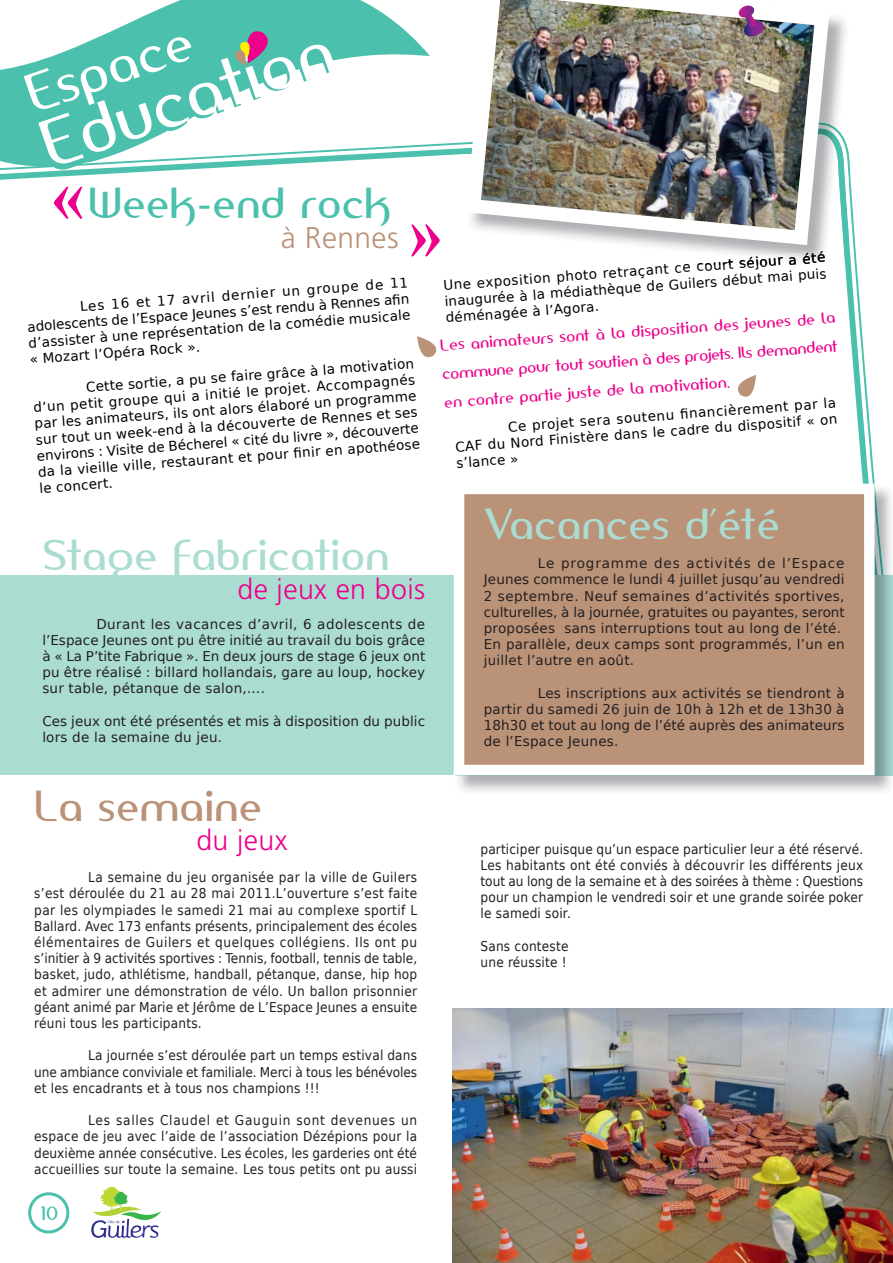
<style>
.page{position:relative;width:893px;height:1263px;background:#fff}
.page>*{position:absolute;margin:0;border:0;box-sizing:border-box;transform-origin:0 0}
.t1{font:75px "Amerika Sans";color:#ec008c}
.t2{font:63.45px "Amerika Sans";color:#fff}
.t3{font:51px "Amerika Sans";color:#fff}
.t4{font:40.5px "Amerika Sans";letter-spacing:.02em;color:#abdcd2}
.t5{font:40.5px "Amerika Sans";letter-spacing:.02em;color:#4bc0ad}
.t6{font:40.5px "Amerika Sans";letter-spacing:.02em;color:#ba9278}
.t7{font:300 30px "Frutiger";letter-spacing:.015em;color:#ba9278}
.t8{font:300 28.5px "Frutiger";letter-spacing:.015em;color:#ec008c}
.t9{font:18px "Amerika Sans";color:#4bc0ad}
.t10{font:15px/28.5px "Amerika Sans";color:#ec008c;text-align:justify}
.t11{font:13.5px/16.2px "Bitstream Vera Sans";letter-spacing:.015em;color:#231f20;text-align:justify;scale:.9 1}
.t12{font:13.5px/16.2px "Bitstream Vera Sans";letter-spacing:.015em;color:#231f20;text-align:justify}
.t13{font:13.5px/16.4px "Bitstream Vera Sans";color:#000;text-align:justify}
</style>
<div class="page">
<svg style="left:0;top:142px;width:875px;height:434px"></svg>
<svg style="left:0;top:0;width:431px;height:166px;fill:#4bc0ad"></svg>
<svg style="left:227px;top:22px;width:53px;height:44px;background:#759d9d"></svg>
<svg style="left:28px;top:1192px;width:41px;height:41px"></svg>
<svg style="left:91px;top:1186px;width:70px;height:52px"></svg>
<svg style="left:417px;top:336px;width:30px;height:28px"></svg>
<svg style="left:729px;top:375px;width:27px;height:31px"></svg>
<div style="left:0;top:576px;width:892px;height:199px;background:#abdcd2"></div>
<img style="left:877px;top:485px;width:6px;height:91px">
<img style="left:874px;top:485px;width:3px;height:91px">
<img style="left:874px;top:576px;width:18px;height:199px">
<svg style="left:454px;top:484px;width:420px;height:291px;background:#c3a08a"></svg>
<img style="left:467px;top:128px;width:381px;height:137px">
<img style="left:639px;top:251px;width:186px;height:14px">
<img style="left:466px;top:0;width:363px;height:245px">
<svg style="left:737px;top:5px;width:27px;height:37px"></svg>
<img style="left:452px;top:1008px;width:440px;height:255px">
<img style="left:107px;top:1219px;width:51px;height:19px">
<h3 class="t3" style="left:17px;top:65px;width:174px;rotate:-19deg">Espace</h3>
<h2 class="t2" style="left:30px;top:109px;width:306px;rotate:-19deg">Education</h2>
<h1 class="t1" style="left:50px;top:146px;width:36px">«</h1>
<h3 class="t5" style="left:88px;top:178px;width:303px">Week-end rock</h3>
<h3 class="t7" style="left:281px;top:226px;width:119px">à Rennes</h3>
<h1 class="t1" style="left:407px;top:185px;width:36px">»</h1>
<p class="t13" style="left:663px;top:261px;width:164px;rotate:-4deg">t e court séjour a été</p>
<p class="t13" style="left:443px;top:277px;width:384px;text-align:left;rotate:-4deg">Une exposition photo retraçan c<br>inaugurée à la médiathèque de Guilers début mai puis déménagée à l’Agora.</p>
<p class="t13" style="left:26px;top:302px;width:384px;text-indent:54px;rotate:-4deg">Les 16 et 17 avril dernier un groupe de 11 adolescents de l’Espace Jeunes s’est rendu à Rennes afi n d’assister à une représentation de la comédie musicale « Mozart l’Opéra Rock ».</p>
<p class="t13" style="left:32px;top:382px;width:384px;text-indent:54px;rotate:-4deg">Cette sortie, a pu se faire grâce à la motivation d’un petit groupe qui a initié le projet. Accompagnés par les animateurs, ils ont alors élaboré un programme sur tout un week-end à la découverte de Rennes et ses environs : Visite de Bécherel « cité du livre », découverte da la vieille ville, restaurant et pour fi nir en apothéose le concert.</p>
<p class="t10" style="left:439px;top:331px;width:397px;rotate:-4deg">Les animateurs sont à la disposition des jeunes de la commune pour tout soutien à des projets. Ils demandent en contre partie juste de la motivation.</p>
<p class="t13" style="left:453px;top:422px;width:384px;text-indent:54px;rotate:-4deg">Ce projet sera soutenu fi nancièrement par la CAF du Nord Finistère dans le cadre du dispositif « on s’lance »</p>
<h3 class="t4" style="left:42px;top:530px;width:348px">Stage fabrication</h3>
<h3 class="t8" style="left:237px;top:578px;width:189px">de jeux en bois</h3>
<p class="t12" style="left:42px;top:616px;width:384px;text-indent:54px">Durant les vacances d’avril, 6 adolescents de l’Espace Jeunes ont pu être initié au travail du bois grâce à « La P’tite Fabrique ». En deux jours de stage 6 jeux ont pu être réalisé : billard hollandais, gare au loup, hockey sur table, pétanque de salon,….</p>
<p class="t12" style="left:42px;top:713px;width:384px">Ces jeux ont été présentés et mis à disposition du public lors de la semaine du jeu.</p>
<h3 class="t6" style="left:34px;top:781px;width:229px">La semaine</h3>
<h3 class="t8" style="left:196px;top:828px;width:93px">du jeux</h3>
<p class="t11" style="left:34px;top:869px;width:427px;text-indent:54px">La semaine du jeu organisée par la ville de Guilers s’est déroulée du 21 au 28 mai 2011.L’ouverture s’est faite par les olympiades le samedi 21 mai au complexe sportif L Ballard. Avec 173 enfants présents, principalement des écoles élémentaires de Guilers et quelques collégiens. Ils ont pu s’initier à 9 activités sportives : Tennis, football, tennis de table, basket, judo, athlétisme, handball, pétanque, danse, hip hop et admirer une démonstration de vélo. Un ballon prisonnier géant animé par Marie et Jérôme de L’Espace Jeunes a ensuite réuni tous les participants.</p>
<p class="t11" style="left:34px;top:1048px;width:427px;text-indent:54px">La journée s’est déroulée part un temps estival dans une ambiance conviviale et familiale. Merci à tous les bénévoles et les encadrants et à tous nos champions !!!</p>
<p class="t11" style="left:34px;top:1112px;width:427px;text-indent:54px">Les salles Claudel et Gauguin sont devenues un espace de jeu avec l’aide de l’association Dézépions pour la deuxième année consécutive. Les écoles, les garderies ont été accueillies sur toute la semaine. Les tous petits ont pu aussi</p>
<h3 class="t9" style="left:40px;top:1202px;width:19px">10</h3>
<h3 class="t4" style="left:484px;top:498px;width:296px">Vacances d’été</h3>
<p class="t12" style="left:484px;top:556px;width:362px;text-align:left;text-indent:54px">Le programme des activités de l’Espace Jeunes commence le lundi 4 juillet jusqu’au vendredi 2 septembre. Neuf semaines d’activités sportives, culturelles, à la journée, gratuites ou payantes, seront proposées sans interruptions tout au long de l’été.<br>En parallèle, deux camps sont programmés, l’un en juillet l’autre en août.</p>
<p class="t12" style="left:484px;top:685px;width:362px;text-indent:54px">Les inscriptions aux activités se tiendront à partir du samedi 26 juin de 10h à 12h et de 13h30 à 18h30 et tout au long de l’été auprès des animateurs de l’Espace Jeunes.</p>
<p class="t11" style="left:480px;top:841px;width:427px">participer puisque qu’un espace particulier leur a été réservé.<br>Les habitants ont été conviés à découvrir les différents jeux tout au long de la semaine et à des soirées à thème : Questions pour un champion le vendredi soir et une grande soirée poker le samedi soir.</p>
<p class="t11" style="left:480px;top:938px;width:99px">Sans conteste une réussite !</p>
</div>
